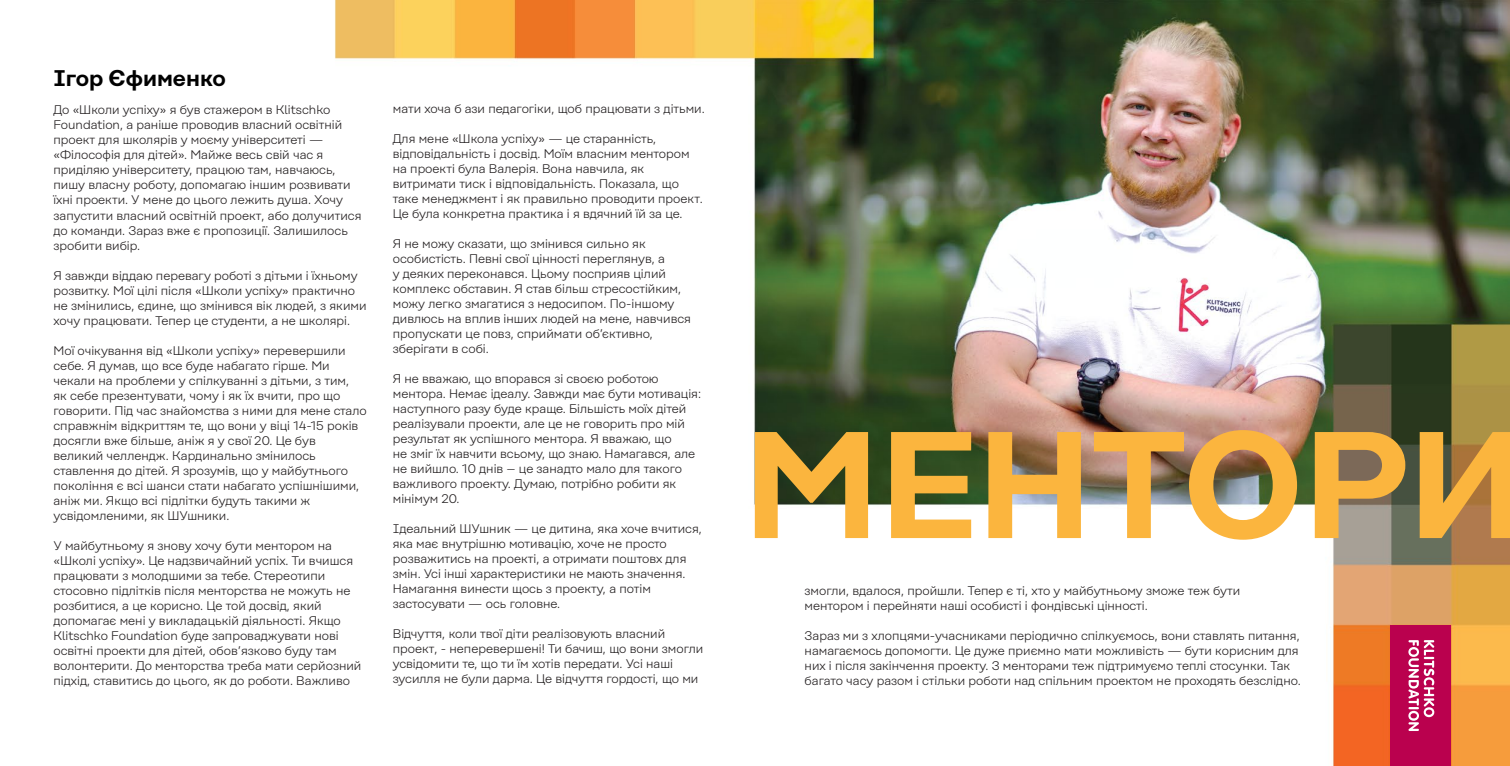
<style>
.page{position:relative;width:1510px;height:766px;background:#fff}
.page>*{position:absolute;margin:0;border:0;box-sizing:border-box;transform-origin:0 0}
.t1{font:600 151.38px "Rational";color:#fbb53e}
.t2{font:600 22.5px "Rational";color:#010101}
.t3{font:300 12.5px/15px "Rational";color:#231f20}
</style>
<div class="page">
<img style="left:335px;top:0;width:1174px;height:765px">
<div style="left:1390px;top:625px;width:61px;height:140px;background:#ba014e"></div>
<svg style="left:1408px;top:640px;width:26px;height:90px"></svg>
<h2 class="t2" style="left:53px;top:64px;width:174px">Ігор Єфименко</h2>
<p class="t3" style="left:53px;top:102px;width:309px">До «Школи успіху» я був стажером в Klitschko Foundation, а раніше проводив власний освітній проект для школярів у моєму університеті — «Філософія для дітей». Майже весь свій час я приділяю університету, працюю там, навчаюсь, пишу власну роботу, допомагаю іншим розвивати їхні проекти. У мене до цього лежить душа. Хочу запустити власний освітній проект, або долучитися до команди. Зараз вже є пропозиції. Залишилось зробити вибір.</p>
<p class="t3" style="left:53px;top:267px;width:314px">Я завжди віддаю перевагу роботі з дітьми і їхньому розвитку. Мої цілі після «Школи успіху» практично не змінились, єдине, що змінився вік людей, з якими хочу працювати. Тепер це студенти, а не школярі.</p>
<p class="t3" style="left:53px;top:342px;width:315px">Мої очікування від «Школи успіху» перевершили себе. Я думав, що все буде набагато гірше. Ми чекали на проблеми у спілкуванні з дітьми, з тим,<br>як себе презентувати, чому і як їх вчити, про що говорити. Під час знайомства з ними для мене стало справжнім відкриттям те, що вони у віці 14-15 років досягли вже більше, аніж я у свої 20. Це був великий челлендж. Кардинально змінилось ставлення до дітей. Я зрозумів, що у майбутнього покоління є всі шанси стати набагато успішнішими, аніж ми. Якщо всі підлітки будуть такими ж усвідомленими, як ШУшники.</p>
<p class="t3" style="left:53px;top:537px;width:309px">У майбутньому я знову хочу бути ментором на «Школі успіху». Це надзвичайний успіх. Ти вчишся працювати з молодшими за тебе. Стереотипи стосовно підлітків після менторства не можуть не розбитися, а це корисно. Це той досвід, який допомагає мені у викладацькій діяльності. Якщо Klitschko Foundation буде запроваджувати нові освітні проекти для дітей, обов’язково буду там волонтерити. До менторства треба мати серйозний підхід, ставитись до цього, як до роботи. Важливо</p>
<p class="t3" style="left:393px;top:101px;width:313px">мати хоча б ази педагогіки, щоб працювати з дітьми.</p>
<p class="t3" style="left:393px;top:131px;width:312px">Для мене «Школа успіху» — це старанність, відповідальність і досвід. Моїм власним ментором на проекті була Валерія. Вона навчила, як витримати тиск і відповідальність. Показала, що таке менеджмент і як правильно проводити проект.<br>Це була конкретна практика і я вдячний їй за це.</p>
<p class="t3" style="left:393px;top:236px;width:300px">Я не можу сказати, що змінився сильно як особистість. Певні свої цінності переглянув, а<br>у деяких переконався. Цьому посприяв цілий комплекс обставин. Я став більш стресостійким, можу легко змагатися з недосипом. По-іншому дивлюсь на вплив інших людей на мене, навчився пропускати це повз, сприймати об’єктивно, зберігати в собі.</p>
<p class="t3" style="left:393px;top:371px;width:310px">Я не вважаю, що впорався зі своєю роботою ментора. Немає ідеалу. Завжди має бути мотивація: наступного разу буде краще. Більшість моїх дітей реалізували проекти, але це не говорить про мій результат як успішного ментора. Я вважаю, що<br>не зміг їх навчити всьому, що знаю. Намагався, але не вийшло. 10 днів – це занадто мало для такого важливого проекту. Думаю, потрібно робити як мінімум 20.</p>
<p class="t3" style="left:393px;top:521px;width:311px">Ідеальний ШУшник — це дитина, яка хоче вчитися, яка має внутрішню мотивацію, хоче не просто розважитись на проекті, а отримати поштовх для змін. Усі інші характеристики не мають значення.<br>Намагання винести щось з проекту, а потім застосувати — ось головне.</p>
<p class="t3" style="left:393px;top:626px;width:312px">Відчуття, коли твої діти реалізовують власний проект, - неперевершені! Ти бачиш, що вони змогли усвідомити те, що ти їм хотів передати. Усі наші зусилля не були дарма. Це відчуття гордості, що ми</p>
<h1 class="t1" style="left:743px;top:395px;width:784px">МЕНТОРИ</h1>
<p class="t3" style="left:804px;top:583px;width:437px">змогли, вдалося, пройшли. Тепер є ті, хто у майбутньому зможе теж бути ментором і перейняти наші особисті і фондівські цінності.</p>
<p class="t3" style="left:804px;top:628px;width:497px">Зараз ми з хлопцями-учасниками періодично спілкуємось, вони ставлять питання, намагаємось допомогти. Це дуже приємно мати можливість — бути корисним для них і після закінчення проекту. З менторами теж підтримуємо теплі стосунки. Так багато часу разом і стільки роботи над спільним проектом не проходять безслідно.</p>
</div>
